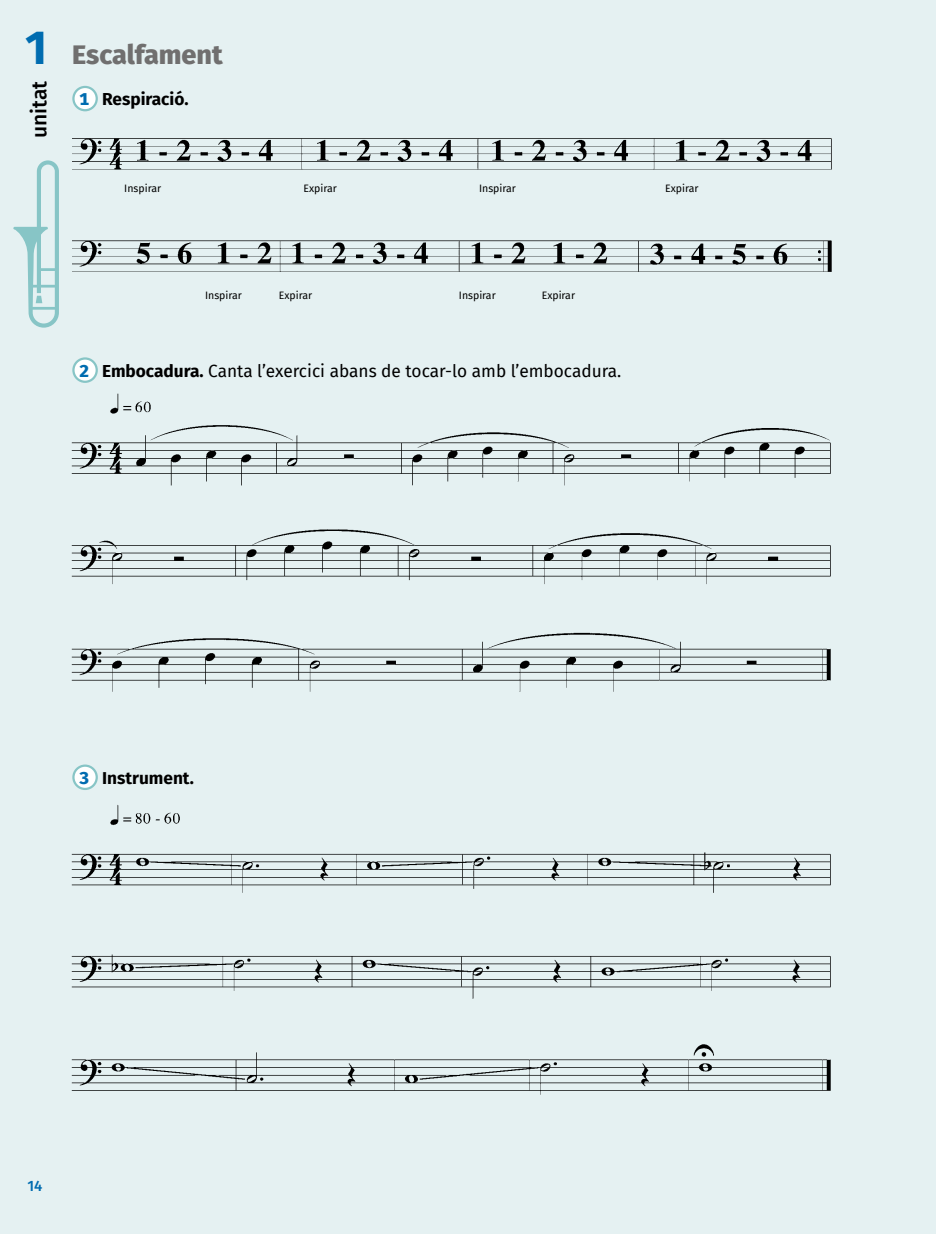
<style>
.page{position:relative;width:936px;height:1234px;background:#fff}
.page>*{position:absolute;margin:0;border:0;box-sizing:border-box;transform-origin:0 0}
.t1{font:700 48px "Fira Sans";color:#006cb0}
.t2{font:800 27px "Fira Sans";color:#706f6f}
.t3{font:500 21px "Fira Sans";color:#000}
.t4{font:17.25px "Fira Sans";color:#000}
.t5{font:700 17.25px "Fira Sans";color:#000}
.t6{font:800 17.25px "Fira Sans";color:#006cb0}
.t7{font:500 15px "Fira Sans";color:#006cb0}
.t8{font:10.5px "Fira Sans";color:#000}
.s1{font-weight:700}
</style>
<div class="page">
<div style="left:0;top:0;width:935px;height:1233px;background:#e5f1f2"></div>
<svg style="left:13px;top:160px;width:46px;height:167px"></svg>
<div style="left:73px;top:87px;width:24px;height:23px;background:#fff;border-radius:50%"></div>
<div style="left:72px;top:86px;width:26px;height:25px;border:2px solid #87c5c6;border-radius:50%"></div>
<div style="left:73px;top:358px;width:24px;height:23px;background:#fff;border-radius:50%"></div>
<div style="left:72px;top:357px;width:26px;height:26px;border:2px solid #87c5c6;border-radius:50%"></div>
<div style="left:73px;top:765px;width:24px;height:23px;background:#fff;border-radius:50%"></div>
<div style="left:72px;top:764px;width:26px;height:25px;border:2px solid #87c5c6;border-radius:50%"></div>
<img style="left:72px;top:100px;width:760px;height:172px">
<img style="left:72px;top:373px;width:759px;height:319px">
<img style="left:72px;top:781px;width:759px;height:314px">
<h1 class="t1" style="left:25px;top:7px;width:24px">1</h1>
<h3 class="t3" style="left:22px;top:138px;width:59px;rotate:-90deg">unitat</h3>
<h2 class="t2" style="left:72px;top:31px;width:152px">Escalfament</h2>
<h3 class="t5" style="left:102px;top:85px;width:88px">Respiració.</h3>
<h3 class="t6" style="left:79px;top:84px;width:11px">1</h3>
<p class="t8" style="left:124px;top:180px;width:38px">Inspirar</p>
<p class="t8" style="left:303px;top:180px;width:35px">Expirar</p>
<p class="t8" style="left:479px;top:180px;width:38px">Inspirar</p>
<p class="t8" style="left:665px;top:180px;width:35px">Expirar</p>
<p class="t8" style="left:205px;top:287px;width:38px">Inspirar</p>
<p class="t8" style="left:459px;top:287px;width:38px">Inspirar</p>
<p class="t8" style="left:279px;top:287px;width:35px">Expirar</p>
<p class="t8" style="left:541px;top:287px;width:35px">Expirar</p>
<h3 class="t6" style="left:79px;top:355px;width:11px">2</h3>
<h3 class="t4" style="left:102px;top:357px;width:520px"><span class="s1">Embocadura.</span> Canta l’exercici abans de tocar-lo amb l’embocadura.</h3>
<h3 class="t6" style="left:79px;top:762px;width:11px">3</h3>
<h3 class="t5" style="left:102px;top:763px;width:93px">Instrument.</h3>
<h3 class="t7" style="left:28px;top:1173px;width:16px">14</h3>
</div>
